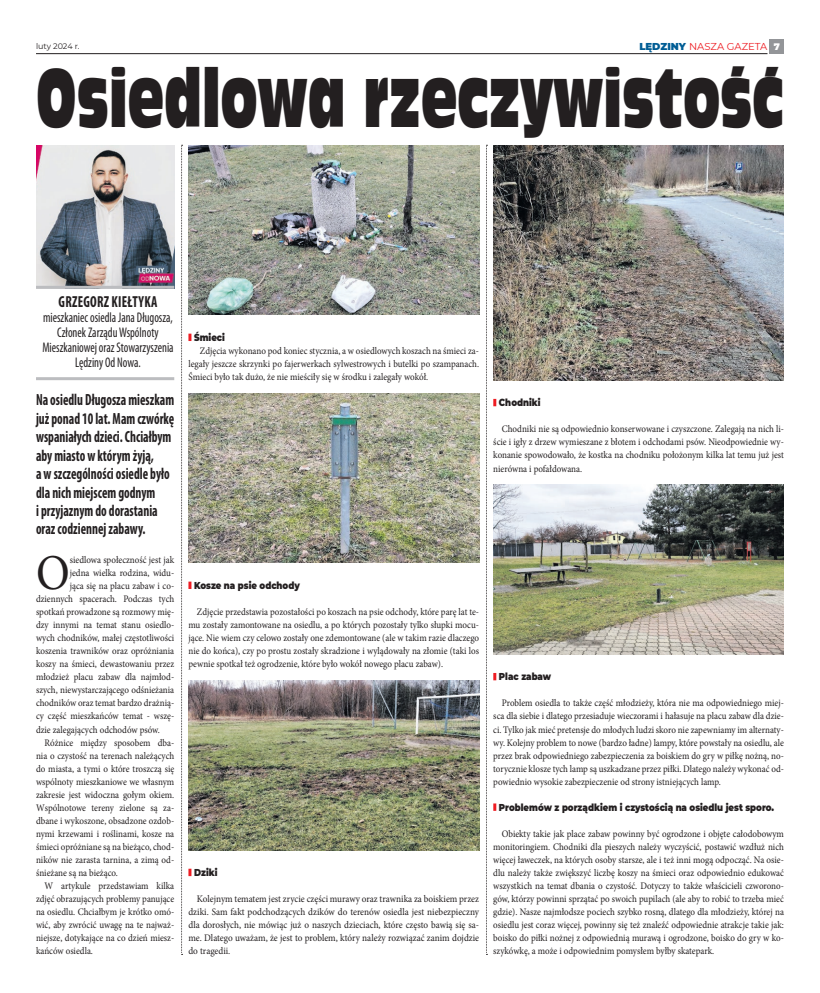
<style>
.page{position:relative;width:820px;height:993px;background:#fff}
.page>*{position:absolute;margin:0;border:0;box-sizing:border-box;transform-origin:0 0}
.tytul_maly{font:76.9px "Incised 901 Ct EU";color:#231f20;scale:.63 1}
.Tekst{font:50.1px "Minion Pro";color:#231f20;scale:.9 1}
.Tekst-2{font:700 condensed 16.2px/18.4px "Myriad Pro";color:#231f20;scale:.8 1}
.Tekst-3{font:700 condensed 16px "Myriad Pro";letter-spacing:.02em;color:#231f20;scale:.86 1}
.Tekst-4{font:condensed 14px/15px "Myriad Pro";color:#231f20;text-align:center;scale:.86 1}
.Tekst-5{font:10px/13px "Minion Pro";color:#231f20;text-align:justify;scale:.9 1}
.Tekst-6{font:10px/13px "Minion Pro";color:#231f20;text-align:justify;scale:.92 1}
.t1{font:900 10px "Montserrat";color:#231f20;scale:.85 1}
.tekst{font:10px "Montserrat";color:#ee1d23}
.tekst-2{font:900 9.4px "Montserrat";color:#fff}
.t2{font:8px "Montserrat";letter-spacing:-.005em;color:#231f20}
.s1{font-weight:900;color:#005d95}
</style>
<div class="page">
<div style="left:769px;top:40px;width:14px;height:14px;background:#939598"></div>
<hr style="left:36px;top:53px;width:731px;height:1px;background:#231f20">
<img style="left:36px;top:145px;width:138px;height:141px">
<hr style="left:36px;top:286px;width:138px;height:3px;background:#bcbdc0">
<hr style="left:36px;top:377px;width:138px;height:3px;background:#bcbdc0">
<img style="left:188px;top:680px;width:291px;height:169px">
<img style="left:188px;top:393px;width:291px;height:169px">
<img style="left:188px;top:145px;width:291px;height:170px">
<img style="left:493px;top:484px;width:290px;height:170px">
<img style="left:493px;top:145px;width:290px;height:235px">
<svg style="left:181px;top:145px;width:1px;height:808px"></svg>
<svg style="left:486px;top:145px;width:1px;height:809px"></svg>
<svg style="left:188px;top:333px;width:3px;height:8px"></svg>
<svg style="left:188px;top:581px;width:3px;height:7px"></svg>
<svg style="left:188px;top:868px;width:3px;height:7px"></svg>
<svg style="left:493px;top:803px;width:3px;height:7px"></svg>
<svg style="left:493px;top:399px;width:3px;height:7px"></svg>
<svg style="left:493px;top:673px;width:3px;height:7px"></svg>
<p class="t2" style="left:36px;top:41px;width:45px">luty 2024 r.</p>
<p class="tekst" style="left:639px;top:39px;width:130px"><span class="s1">LĘDZINY</span> NASZA GAZETA</p>
<p class="tekst-2" style="left:773px;top:40px;width:8px">7</p>
<p class="tytul_maly" style="left:36px;top:51px;width:1187px">Osiedlowa rzeczywistość</p>
<p class="Tekst-3" style="left:59px;top:291px;width:116px">GRZEGORZ KIEŁTYKA</p>
<p class="Tekst-4" style="left:42px;top:310px;width:154px">mieszkaniec osiedla Jana Długosza,<br>Członek Zarządu Wspólnoty<br>Mieszkaniowej oraz Stowarzyszenia<br>Lędziny Od Nowa.</p>
<p class="Tekst-2" style="left:36px;top:390px;width:174px">Na osiedlu Długosza mieszkam już ponad 10 lat. Mam czwórkę wspaniałych dzieci. Chciałbym aby miasto w którym żyją,<br>a w szczególności osiedle było dla nich miejscem godnym<br>i przyjaznym do dorastania oraz codziennej zabawy.</p>
<p class="Tekst" style="left:36px;top:539px;width:39px">O</p>
<p class="Tekst-5" style="left:70px;top:553px;width:117px">siedlowa społeczność jest jak</p>
<p class="Tekst-5" style="left:70px;top:566px;width:118px">jedna wielka rodzina, widu-</p>
<p class="Tekst-5" style="left:70px;top:579px;width:118px">jąca się na placu zabaw i co-</p>
<p class="Tekst-5" style="left:36px;top:592px;width:155px">dziennych spacerach. Podczas tych</p>
<p class="Tekst-5" style="left:36px;top:605px;width:155px">spotkań prowadzone są rozmowy mię-</p>
<p class="Tekst-5" style="left:36px;top:618px;width:155px">dzy innymi na temat stanu osiedlo-</p>
<p class="Tekst-5" style="left:36px;top:631px;width:155px">wych chodników, małej częstotliwości</p>
<p class="Tekst-5" style="left:36px;top:644px;width:155px">koszenia trawników oraz opróżniania</p>
<p class="Tekst-5" style="left:36px;top:657px;width:155px">koszy na śmieci, dewastowaniu przez</p>
<p class="Tekst-5" style="left:36px;top:670px;width:155px">młodzież placu zabaw dla najmłod-</p>
<p class="Tekst-5" style="left:36px;top:683px;width:155px">szych, niewystarczającego odśnieżania</p>
<p class="Tekst-5" style="left:36px;top:696px;width:155px">chodników oraz temat bardzo drażnią-</p>
<p class="Tekst-5" style="left:36px;top:709px;width:155px">cy część mieszkańców temat - wszę-</p>
<p class="Tekst-5" style="left:36px;top:722px;width:139px">dzie zalegających odchodów psów.</p>
<p class="Tekst-5" style="left:36px;top:735px;width:155px;text-indent:9px">Różnice między sposobem dba&shy;nia o czystość na terenach należących do miasta, a tymi o które troszczą się wspólnoty mieszkaniowe we własnym zakresie jest widoczna gołym okiem.<br>Wspólnotowe tereny zielone są za&shy;dbane i wykoszone, obsadzone ozdob&shy;nymi krzewami i roślinami, kosze na śmieci opróżniane są na bieżąco, chod&shy;ników nie zarasta tarnina, a zimą od&shy;śnieżane są na bieżąco.</p>
<p class="Tekst-5" style="left:36px;top:879px;width:155px;text-indent:9px">W artykule przedstawiam kilka zdjęć obrazujących problemy panujące na osiedlu. Chciałbym je krótko omó&shy;wić, aby zwrócić uwagę na te najważ&shy;niejsze, dotykające na co dzień miesz&shy;kańców osiedla.</p>
<p class="t1" style="left:194px;top:330px;width:38px">Śmieci</p>
<p class="Tekst-5" style="left:188px;top:344px;width:324px;text-indent:12px">Zdjęcia wykonano pod koniec stycznia, a w osiedlowych koszach na śmieci za&shy;legały jeszcze skrzynki po fajerwerkach sylwestrowych i butelki po szampanach.<br>Śmieci było tak dużo, że nie mieściły się w środku i zalegały wokół.</p>
<p class="t1" style="left:194px;top:577px;width:126px">Kosze na psie odchody</p>
<p class="Tekst-5" style="left:188px;top:605px;width:324px;text-indent:9px">Zdjęcie przedstawia pozostałości po koszach na psie odchody, które parę lat te&shy;mu zostały zamontowane na osiedlu, a po których pozostały tylko słupki mocu&shy;jące. Nie wiem czy celowo zostały one zdemontowane (ale w takim razie dlaczego nie do końca), czy po prostu zostały skradzione i wylądowały na złomie (taki los pewnie spotkał też ogrodzenie, które było wokół nowego placu zabaw).</p>
<p class="t1" style="left:194px;top:864px;width:29px">Dziki</p>
<p class="Tekst-6" style="left:188px;top:892px;width:317px;text-indent:9px">Kolejnym tematem jest zrycie części murawy oraz trawnika za boiskiem przez dziki. Sam fakt podchodzących dzików do terenów osiedla jest niebezpieczny dla dorosłych, nie mówiąc już o naszych dzieciach, które często bawią się sa&shy;me. Dlatego uważam, że jest to problem, który należy rozwiązać zanim dojdzie do tragedii.</p>
<p class="t1" style="left:499px;top:395px;width:51px">Chodniki</p>
<p class="Tekst-5" style="left:493px;top:422px;width:324px;text-indent:9px">Chodniki nie są odpowiednio konserwowane i czyszczone. Zalegają na nich li&shy;ście i igły z drzew wymieszane z błotem i odchodami psów. Nieodpowiednie wy&shy;konanie spowodowało, że kostka na chodniku położonym kilka lat temu już jest nierówna i pofałdowana.</p>
<p class="t1" style="left:499px;top:669px;width:63px">Plac zabaw</p>
<p class="Tekst-5" style="left:493px;top:696px;width:324px;text-indent:9px">Problem osiedla to także część młodzieży, która nie ma odpowiedniego miej&shy;sca dla siebie i dlatego przesiaduje wieczorami i hałasuje na placu zabaw dla dzie&shy;ci. Tylko jak mieć pretensje do młodych ludzi skoro nie zapewniamy im alternaty&shy;wy. Kolejny problem to nowe (bardzo ładne) lampy, które powstały na osiedlu, ale przez brak odpowiedniego zabezpieczenia za boiskiem do gry w piłkę nożną, no&shy;torycznie klosze tych lamp są uszkadzane przez piłki. Dlatego należy wykonać od&shy;powiednio wysokie zabezpieczenie od strony istniejących lamp.</p>
<p class="t1" style="left:499px;top:799px;width:325px">Problemów z porządkiem i czystością na osiedlu jest sporo.</p>
<p class="Tekst-5" style="left:493px;top:827px;width:324px;text-indent:9px">Obiekty takie jak place zabaw powinny być ogrodzone i objęte całodobowym monitoringiem. Chodniki dla pieszych należy wyczyścić, postawić wzdłuż nich więcej ławeczek, na których osoby starsze, ale i też inni mogą odpocząć. Na osie&shy;dlu należy także zwiększyć liczbę koszy na śmieci oraz odpowiednio edukować wszystkich na temat dbania o czystość. Dotyczy to także właścicieli czworono&shy;gów, którzy powinni sprzątać po swoich pupilach (ale aby to robić to trzeba mieć gdzie). Nasze najmłodsze pociech szybko rosną, dlatego dla młodzieży, której na osiedlu jest coraz więcej, powinny się też znaleźć odpowiednie atrakcje takie jak: boisko do piłki nożnej z odpowiednią murawą i ogrodzone, boisko do gry w ko&shy;szykówkę, a może i odpowiednim pomysłem byłby skatepark.</p>
</div>
